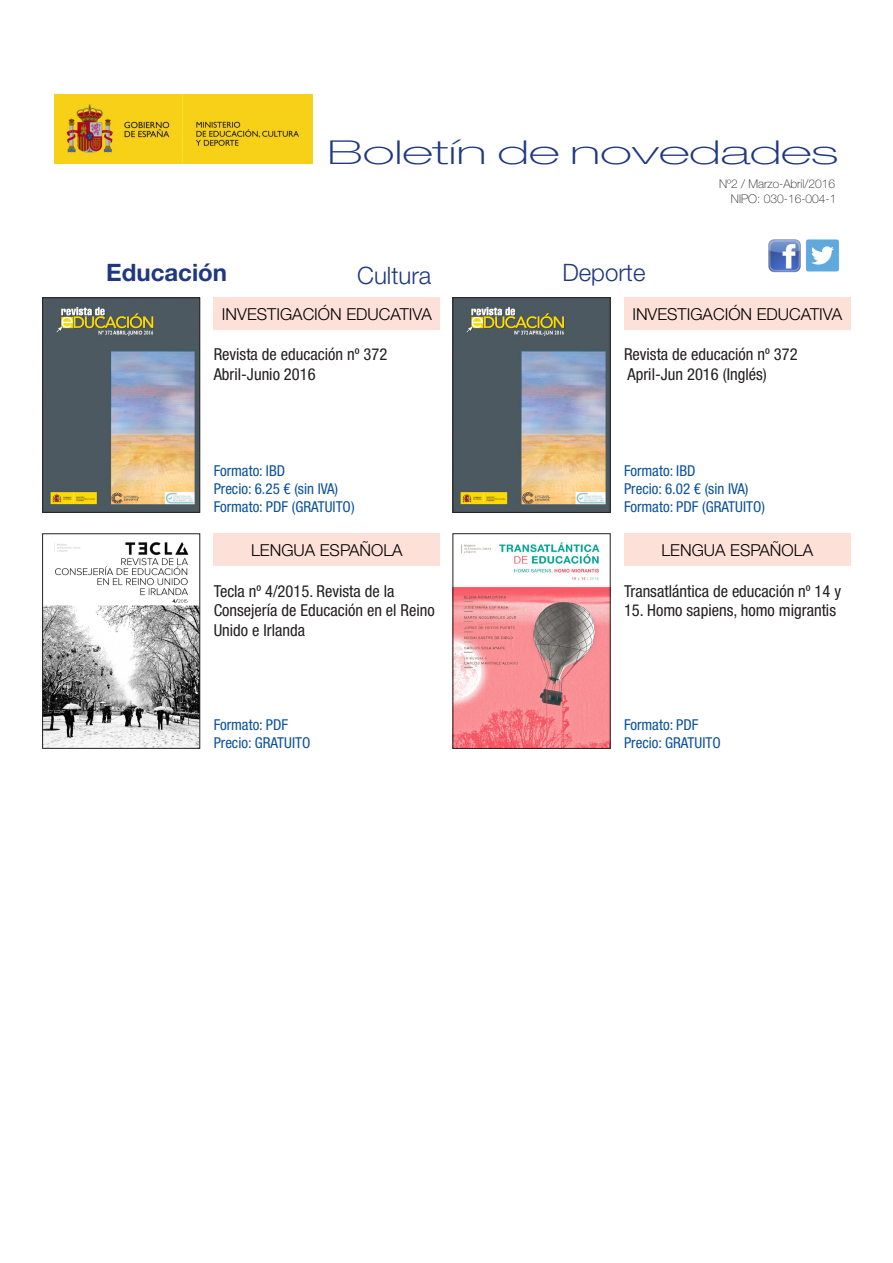
<style>
.page{position:relative;width:893px;height:1263px;background:#fff}
.page>*{position:absolute;margin:0;border:0;box-sizing:border-box;transform-origin:0 0}
.t1{font:100 expanded 33px "Helvetica Neue LT Pro";color:#203781;scale:1.5 1}
.t2{font:300 24px "Helvetica Neue LT Pro";color:#203781}
.t3{font:700 24px "Helvetica Neue LT Pro";color:#203781}
.TÍTULO{font:condensed 16.5px/19.8px "Helvetica Neue LT Pro";color:#231f20}
.CUADRITO{font:300 16.5px "Helvetica Neue LT Pro";color:#000}
.PRECIO{font:condensed 15px "Helvetica Neue LT Pro";color:#09509b}
.t4{font:100 12px "Helvetica Neue LT Pro";color:#231f20}
</style>
<div class="page">
<img style="left:54px;top:95px;width:258px;height:69px">
<img style="left:806px;top:239px;width:34px;height:33px">
<img style="left:768px;top:239px;width:33px;height:34px">
<img style="left:455px;top:300px;width:153px;height:210px">
<div style="left:453px;top:298px;width:157px;height:214px;border:1px solid #231f20"></div>
<img style="left:455px;top:542px;width:153px;height:204px">
<div style="left:214px;top:298px;width:226px;height:32px;background:#fde0d8"></div>
<div style="left:214px;top:534px;width:226px;height:32px;background:#fde0d8"></div>
<img style="left:45px;top:300px;width:153px;height:210px">
<div style="left:43px;top:298px;width:157px;height:214px;border:1px solid #231f20"></div>
<img style="left:45px;top:542px;width:153px;height:204px">
<div style="left:43px;top:534px;width:157px;height:214px;border:1px solid #231f20"></div>
<div style="left:624px;top:298px;width:226px;height:32px;background:#fde0d8"></div>
<div style="left:624px;top:534px;width:226px;height:32px;background:#fde0d8"></div>
<h1 class="t1" style="left:327px;top:133px;width:342px">Boletín de novedades</h1>
<p class="t4" style="left:719px;top:177px;width:118px">Nº2 / Marzo-Abril/2016</p>
<h2 class="t3" style="left:106px;top:257px;width:122px">Educación</h2>
<h2 class="t2" style="left:357px;top:260px;width:76px">Cultura</h2>
<h2 class="t2" style="left:562px;top:258px;width:85px">Deporte</h2>
<p class="t4" style="left:731px;top:192px;width:107px">NIPO: 030-16-004-1</p>
<p class="CUADRITO" style="left:222px;top:304px;width:211px">INVESTIGACIÓN EDUCATIVA</p>
<p class="CUADRITO" style="left:632px;top:304px;width:211px">INVESTIGACIÓN EDUCATIVA</p>
<p class="TÍTULO" style="left:214px;top:345px;width:175px">Revista de educación nº 372</p>
<p class="TÍTULO" style="left:214px;top:364px;width:103px">Abril-Junio 2016</p>
<p class="TÍTULO" style="left:624px;top:345px;width:175px">Revista de educación nº 372</p>
<p class="TÍTULO" style="left:627px;top:364px;width:141px">April-Jun 2016 (Inglés)</p>
<p class="PRECIO" style="left:214px;top:462px;width:73px">Formato: IBD</p>
<p class="PRECIO" style="left:214px;top:480px;width:126px">Precio: 6.25 € (sin IVA)</p>
<p class="PRECIO" style="left:214px;top:498px;width:142px">Formato: PDF (GRATUITO)</p>
<p class="PRECIO" style="left:624px;top:462px;width:73px">Formato: IBD</p>
<p class="PRECIO" style="left:624px;top:480px;width:126px">Precio: 6.02 € (sin IVA)</p>
<p class="PRECIO" style="left:624px;top:498px;width:142px">Formato: PDF (GRATUITO)</p>
<p class="CUADRITO" style="left:251px;top:540px;width:153px">LENGUA ESPAÑOLA</p>
<p class="CUADRITO" style="left:661px;top:540px;width:153px">LENGUA ESPAÑOLA</p>
<p class="TÍTULO" style="left:214px;top:581px;width:223px">Tecla nº 4/2015. Revista de la<br>Consejería de Educación en el Reino<br>Unido e Irlanda</p>
<p class="TÍTULO" style="left:624px;top:581px;width:219px">Transatlántica de educación nº 14 y</p>
<p class="TÍTULO" style="left:624px;top:600px;width:214px">15. Homo sapiens, homo migrantis</p>
<p class="PRECIO" style="left:214px;top:716px;width:76px">Formato: PDF</p>
<p class="PRECIO" style="left:214px;top:734px;width:98px">Precio: GRATUITO</p>
<p class="PRECIO" style="left:624px;top:716px;width:76px">Formato: PDF</p>
<p class="PRECIO" style="left:624px;top:734px;width:98px">Precio: GRATUITO</p>
</div>
